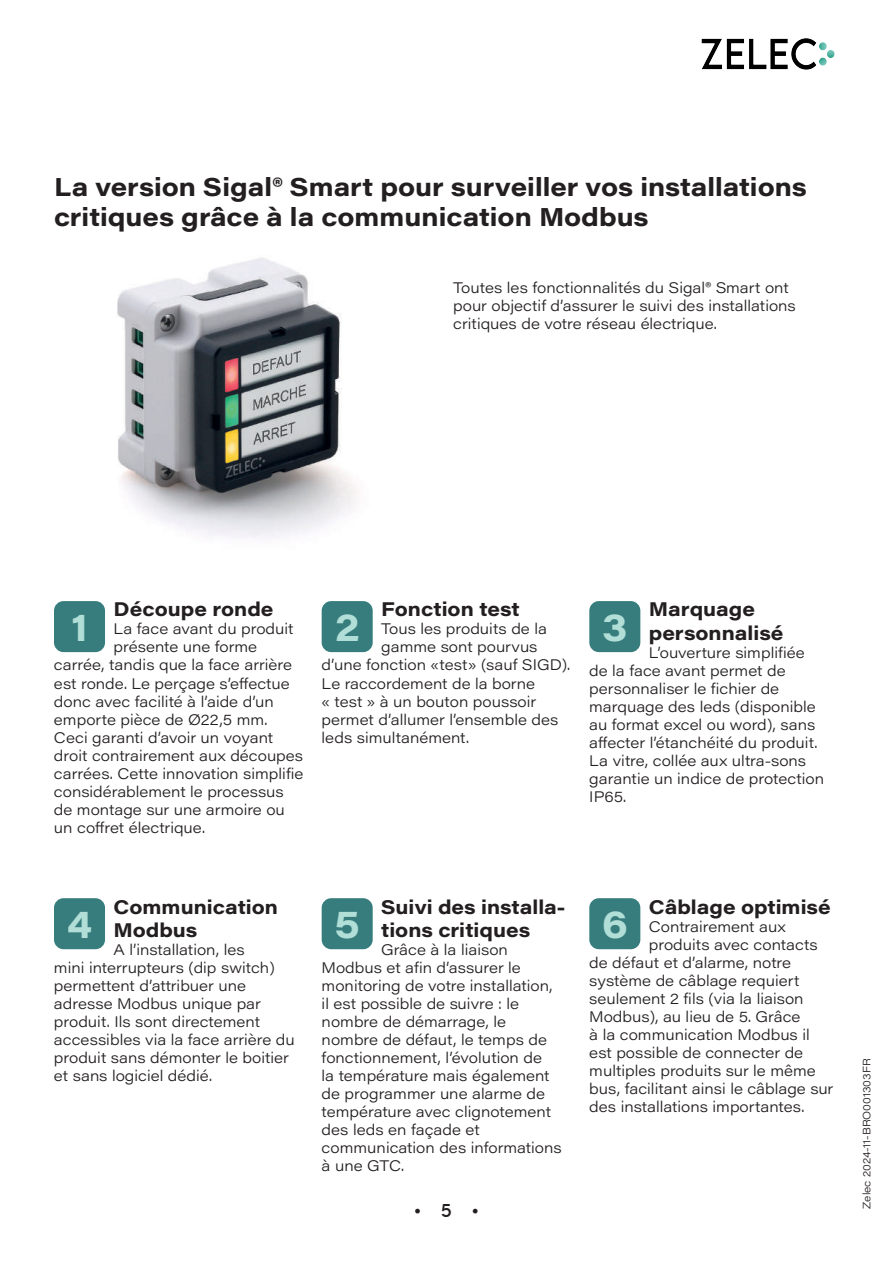
<style>
.page{position:relative;width:893px;height:1263px;background:#fff}
.page>*{position:absolute;margin:0;border:0;box-sizing:border-box;transform-origin:0 0}
.t1{font:700 39px "Acumin Pro Wide";color:#b1ded6}
.t2{font:700 25.5px/30.6px "Acumin Pro Wide";color:#231f20}
.t3{font:700 19.5px/23.4px "Acumin Pro Wide";color:#231f20}
.t4{font:18px "Minion Pro";color:#231f20}
.t5{font:300 15px/18px "Acumin Pro Wide";color:#231f20}
.t6{font:300 10.5px "Acumin Pro Wide";color:#231f20}
</style>
<div class="page">
<img style="left:701px;top:38px;width:134px;height:32px">
<img style="left:117px;top:257px;width:240px;height:282px">
<div style="left:322px;top:601px;width:51px;height:51px;background:#377d7e;border-radius:10px"></div>
<div style="left:54px;top:601px;width:51px;height:51px;background:#377d7e;border-radius:10px"></div>
<div style="left:589px;top:601px;width:51px;height:51px;background:#377d7e;border-radius:10px"></div>
<div style="left:54px;top:898px;width:51px;height:51px;background:#377d7e;border-radius:10px"></div>
<div style="left:322px;top:898px;width:51px;height:51px;background:#377d7e;border-radius:10px"></div>
<div style="left:589px;top:898px;width:51px;height:51px;background:#377d7e;border-radius:10px"></div>
<h2 class="t2" style="left:54px;top:170px;width:754px">La version Sigal® Smart pour surveiller vos installations critiques grâce à la communication Modbus</h2>
<p class="t5" style="left:453px;top:278px;width:344px">Toutes les fonctionnalités du Sigal® Smart ont pour objectif d’assurer le suivi des installations critiques de votre réseau électrique.</p>
<h3 class="t3" style="left:114px;top:597px;width:161px">Découpe ronde</h3>
<p class="t5" style="left:114px;top:619px;width:182px">La face avant du produit</p>
<p class="t5" style="left:114px;top:637px;width:145px">présente une forme</p>
<p class="t5" style="left:54px;top:655px;width:240px">carrée, tandis que la face arrière</p>
<p class="t5" style="left:54px;top:673px;width:237px">est ronde. Le perçage s’effectue</p>
<p class="t5" style="left:54px;top:691px;width:221px">donc avec facilité à l’aide d’un</p>
<p class="t5" style="left:54px;top:709px;width:215px">emporte pièce de Ø22,5 mm.</p>
<p class="t5" style="left:54px;top:727px;width:221px">Ceci garanti d’avoir un voyant</p>
<p class="t5" style="left:54px;top:745px;width:251px">droit contrairement aux découpes</p>
<p class="t5" style="left:54px;top:763px;width:251px">carrées. Cette innovation simplifie</p>
<p class="t5" style="left:54px;top:781px;width:231px">considérablement le processus</p>
<p class="t5" style="left:54px;top:799px;width:232px">de montage sur une armoire ou</p>
<p class="t5" style="left:54px;top:817px;width:153px">un coffret électrique.</p>
<h3 class="t3" style="left:381px;top:597px;width:140px">Fonction test</h3>
<p class="t5" style="left:381px;top:619px;width:167px">Tous les produits de la</p>
<p class="t5" style="left:381px;top:637px;width:158px">gamme sont pourvus</p>
<p class="t5" style="left:322px;top:655px;width:250px">d’une fonction «test» (sauf SIGD).</p>
<p class="t5" style="left:322px;top:673px;width:215px">Le raccordement de la borne</p>
<p class="t5" style="left:322px;top:691px;width:216px">« test » à un bouton poussoir</p>
<p class="t5" style="left:322px;top:709px;width:238px">permet d’allumer l’ensemble des</p>
<p class="t5" style="left:322px;top:727px;width:149px">leds simultanément.</p>
<h3 class="t3" style="left:649px;top:597px;width:136px">Marquage personnalisé</h3>
<p class="t5" style="left:589px;top:643px;width:236px;text-indent:60px">L’ouverture simplifiée de la face avant permet de personnaliser le fichier de marquage des leds (disponible au format excel ou word), sans affecter l’étanchéité du produit.<br>La vitre, collée aux ultra-sons garantie un indice de protection<br>IP65.</p>
<h1 class="t1" style="left:71px;top:599px;width:18px">1</h1>
<h1 class="t1" style="left:335px;top:599px;width:26px">2</h1>
<h1 class="t1" style="left:602px;top:599px;width:27px">3</h1>
<h3 class="t3" style="left:649px;top:894px;width:183px">Câblage optimisé</h3>
<p class="t5" style="left:649px;top:917px;width:138px">Contrairement aux</p>
<p class="t5" style="left:649px;top:935px;width:170px">produits avec contacts</p>
<p class="t5" style="left:589px;top:953px;width:203px">de défaut et d’alarme, notre</p>
<p class="t5" style="left:589px;top:971px;width:212px">système de câblage requiert</p>
<p class="t5" style="left:589px;top:989px;width:216px">seulement 2 fils (via la liaison</p>
<p class="t5" style="left:589px;top:1007px;width:213px">Modbus), au lieu de 5. Grâce</p>
<p class="t5" style="left:589px;top:1025px;width:222px">à la communication Modbus il</p>
<p class="t5" style="left:589px;top:1043px;width:215px">est possible de connecter de</p>
<p class="t5" style="left:589px;top:1061px;width:228px">multiples produits sur le même</p>
<p class="t5" style="left:589px;top:1079px;width:246px">bus, facilitant ainsi le câblage sur</p>
<p class="t5" style="left:589px;top:1097px;width:217px">des installations importantes.</p>
<h3 class="t3" style="left:114px;top:894px;width:166px">Communication<br>Modbus</h3>
<p class="t5" style="left:54px;top:940px;width:242px;text-indent:60px">A l’installation, les<br>mini interrupteurs (dip switch) permettent d’attribuer une adresse Modbus unique par produit. Ils sont directement accessibles via la face arrière du produit sans démonter le boitier et sans logiciel dédié.</p>
<h3 class="t3" style="left:381px;top:894px;width:186px">Suivi des installa&shy;tions critiques</h3>
<p class="t5" style="left:322px;top:940px;width:241px;text-indent:60px">Grâce à la liaison<br>Modbus et afin d’assurer le monitoring de votre installation, il est possible de suivre : le nombre de démarrage, le nombre de défaut, le temps de fonctionnement, l’évolution de<br>la température mais également de programmer une alarme de température avec clignotement des leds en façade et communication des informations à une GTC.</p>
<h1 class="t1" style="left:67px;top:896px;width:27px">4</h1>
<h1 class="t1" style="left:334px;top:896px;width:27px">5</h1>
<h1 class="t1" style="left:602px;top:896px;width:27px">6</h1>
<p class="t4" style="left:414px;top:1197px;width:66px">•<sub>5</sub>•</p>
<p class="t6" style="left:859px;top:1209px;width:152px;rotate:-90deg">Zelec 2024-11-BRO001303FR</p>
</div>
